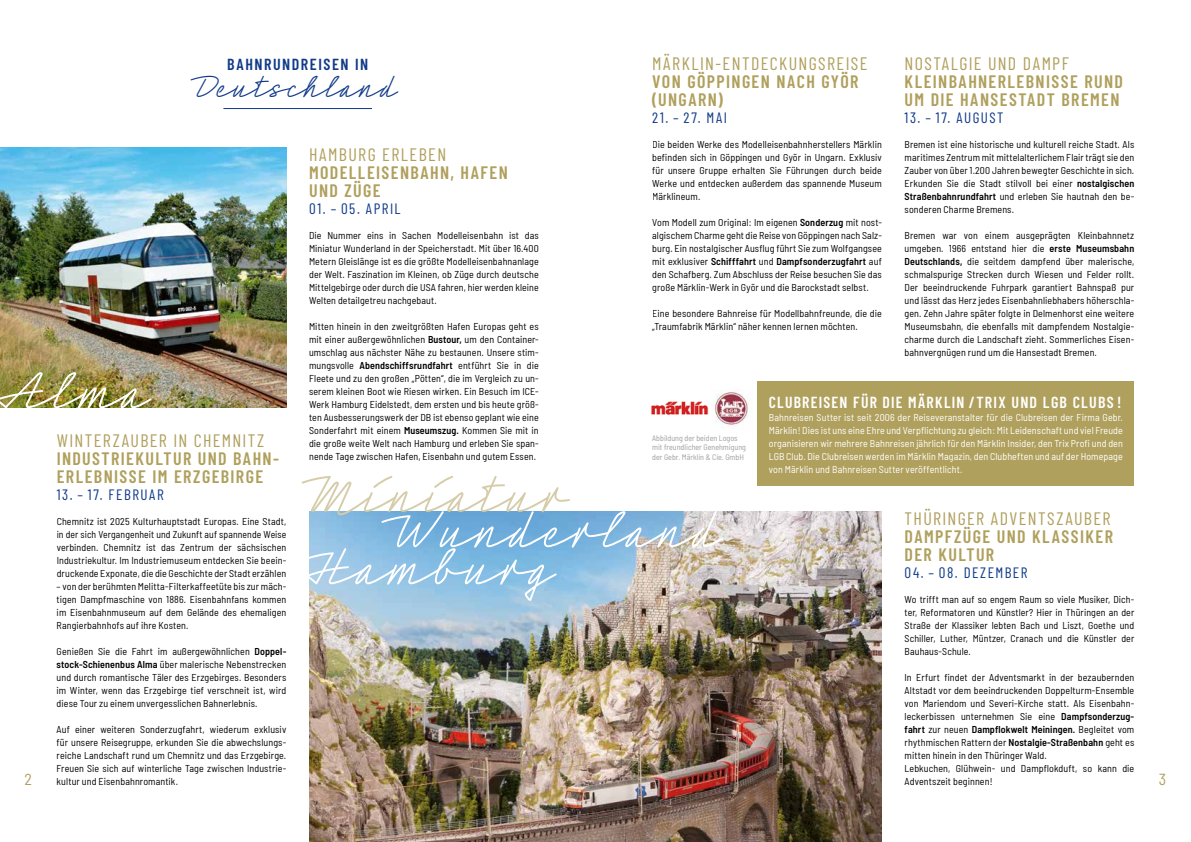
<style>
.page{position:relative;width:1191px;height:842px;background:#fff}
.page>*{position:absolute;margin:0;border:0;box-sizing:border-box;transform-origin:0 0}
.t1{font:56px "Neonoir Slim";letter-spacing:.095em;color:#fff}
.t2{font:56px "Neonoir Slim";letter-spacing:.115em;color:#d5cca9}
.t3{font:33px "Neonoir Slim";letter-spacing:.105em;color:#103a89}
.t4{font:600 18px/18px "Barlow Condensed";letter-spacing:.075em;color:#b0a05d}
.t5{font:18px "Barlow Condensed";letter-spacing:.08em;color:#b0a05d}
.t6{font:600 16px "Barlow Condensed";letter-spacing:.08em;color:#fff}
.t7{font:600 16px "Barlow Condensed";letter-spacing:.1em;color:#103a89}
.t8{font:semi-condensed 16px "Barlow";color:#b0a05d}
.t9{font:15px "Barlow Condensed";letter-spacing:.1em;color:#103a89}
.t10{font:semi-condensed 10px/13px "Barlow";letter-spacing:.01em;color:#000;text-align:justify}
.t11{font:semi-condensed 10px/13px "Barlow";letter-spacing:.01em;color:#fff;text-align:justify}
.t12{font:semi-condensed 8px/9.6px "Barlow";color:#9d9e9e}
.s1{font-weight:600}
</style>
<div class="page">
<img style="left:309px;top:512px;width:573px;height:330px">
<div style="left:757px;top:382px;width:377px;height:104px;background:#b0a05d"></div>
<hr style="left:223px;top:108px;width:149px;height:1px;background:#103a89">
<img style="left:0;top:148px;width:286px;height:260px">
<img style="left:714px;top:389px;width:35px;height:39px">
<img style="left:652px;top:401px;width:57px;height:14px">
<img style="left:595px;top:405px;width:57px;height:437px">
<h3 class="t5" style="left:652px;top:50px;width:217px">MÄRKLIN-ENTDECKUNGSREISE</h3>
<h3 class="t4" style="left:652px;top:71px;width:208px">VON GÖPPINGEN NACH GYÖR (UNGARN)</h3>
<h3 class="t9" style="left:652px;top:107px;width:76px">21. – 27. MAI</h3>
<p class="t10" style="left:652px;top:137px;width:231px">Die beiden Werke des Modelleisenbahnherstellers Märklin befinden sich in Göppingen und Györ in Ungarn. Exklusiv für unsere Gruppe erhalten Sie Führungen durch beide Werke und entdecken außerdem das spannende Museum Märklineum.</p>
<p class="t10" style="left:652px;top:215px;width:231px">Vom Modell zum Original : Im eigenen <span class="s1">Sonderzug</span> mit nost&shy;algischem Charme geht die Reise von Göppingen nach Salz&shy;burg. Ein nostalgischer Ausflug führt Sie zum Wolfgangsee mit exklusiver <span class="s1">Schifffahrt</span> und <span class="s1">Dampfsonderzugfahrt</span> auf den Schafberg. Zum Abschluss der Reise besuchen Sie das große Märklin-Werk in Györ und die Barockstadt selbst.</p>
<p class="t10" style="left:652px;top:306px;width:231px">Eine besondere Bahnreise für Modellbahnfreunde, die die „Traumfabrik Märklin“ näher kennen lernen möchten.</p>
<h3 class="t5" style="left:904px;top:50px;width:166px">NOSTALGIE UND DAMPF</h3>
<h3 class="t4" style="left:904px;top:71px;width:220px">KLEINBAHNERLEBNISSE RUND<br>UM DIE HANSESTADT BREMEN</h3>
<h3 class="t9" style="left:904px;top:107px;width:100px">13. – 17. AUGUST</h3>
<p class="t10" style="left:904px;top:137px;width:231px">Bremen ist eine historische und kulturell reiche Stadt. Als maritimes Zentrum mit mittelalterlichem Flairträgt sie den Zauber von über 1.200 Jahren bewegter Geschichte in sich.<br>Erkunden Sie die Stadt stilvoll bei einer <span class="s1">nostalgischen Straßenbahnrundfahrt</span> und erleben Sie hautnah den be&shy;sonderen Charme Bremens.</p>
<p class="t10" style="left:904px;top:228px;width:231px">Bremen war von einem ausgeprägten Kleinbahnnetz umgeben. 1966 entstand hier die <span class="s1">erste Museumsbahn Deutschlands,</span> die seitdem dampfend über malerische, schmalspurige Strecken durch Wiesen und Felder rollt.<br>Der beeindruckende Fuhrpark garantiert Bahnspaß pur und lässt das Herz jedes Eisenbahnliebhabers höherschla&shy;gen. Zehn Jahre später folgte in Delmenhorst eine weitere Museumsbahn, die ebenfalls mit dampfendem Nostalgie&shy;charme durch die Landschaft zieht. Sommerliches Eisen&shy;bahnvergnügen rund um die Hansestadt Bremen.</p>
<h3 class="t7" style="left:227px;top:53px;width:143px">BAHNRUNDREISEN IN</h3>
<h2 class="t3" style="left:195px;top:66px;width:207px">Deutschland</h2>
<h3 class="t5" style="left:309px;top:141px;width:139px">HAMBURG ERLEBEN</h3>
<h3 class="t4" style="left:309px;top:162px;width:200px">MODELLEISENBAHN, HAFEN<br>UND ZÜGE</h3>
<h3 class="t9" style="left:309px;top:198px;width:93px">01. – 05. APRIL</h3>
<p class="t10" style="left:309px;top:228px;width:231px">Die Nummer eins in Sachen Modelleisenbahn ist das Miniatur Wunderland in der Speicherstadt. Mit über 16.400<br>Metern Gleislänge ist es die größte Modelleisenbahnanlage der Welt. Faszination im Kleinen, ob Züge durch deutsche Mittelgebirge oder durch die USA fahren, hier werden kleine Welten detailgetreu nachgebaut.</p>
<p class="t10" style="left:309px;top:319px;width:231px">Mitten hinein in den zweitgrößten Hafen Europas geht es mit einer außergewöhnlichen <span class="s1">Bustour,</span> um den Container&shy;umschlag aus nächster Nähe zu bestaunen. Unsere stim&shy;mungsvolle <span class="s1">Abendschiffsrundfahrt</span> entführt Sie in die Fleete und zu den großen „Pötten“, die im Vergleich zu un&shy;serem kleinen Boot wie Riesen wirken. Ein Besuch im ICE-Werk Hamburg Eidelstedt, dem ersten und bis heute größ&shy;ten Ausbesserungswerk der DB ist ebenso geplant wie eine Sonderfahrt mit einem <span class="s1">Museumszug.</span> Kommen Sie mit in die große weite Welt nach Hamburg und erleben Sie span&shy;nende Tage zwischen Hafen, Eisenbahn und gutem Essen.</p>
<h1 class="t1" style="left:4px;top:356px;width:152px">Alma</h1>
<h3 class="t6" style="left:769px;top:391px;width:354px">CLUBREISEN FÜR DIE MÄRKLIN /TRIX UND LGB CLUBS !</h3>
<p class="t11" style="left:769px;top:410px;width:355px">Bahnreisen Sutter ist seit 2006 der Reiseveranstalter für die Clubreisen der Firma Gebr.<br>Märklin ! Dies ist uns eine Ehre und Verpflichtung zu gleich : Mit Leidenschaft und viel Freude organisieren wir mehrere Bahnreisen jährlich für den Märklin Insider, den Trix Profi und den LGB Club. Die Clubreisen werden im Märklin Magazin, den Clubheften und auf der Homepage von Märklin und Bahnreisen Sutter veröffentlicht.</p>
<h3 class="t5" style="left:57px;top:427px;width:209px">WINTERZAUBER IN CHEMNITZ</h3>
<h3 class="t4" style="left:57px;top:448px;width:224px">INDUSTRIEKULTUR UND BAHN-<br>ERLEBNISSE IM ERZGEBIRGE</h3>
<h3 class="t9" style="left:57px;top:484px;width:109px">13. – 17. FEBRUAR</h3>
<p class="t10" style="left:57px;top:514px;width:231px">Chemnitz ist 2025 Kulturhauptstadt Europas. Eine Stadt, in der sich Vergangenheit und Zukunft auf spannende Weise verbinden. Chemnitz ist das Zentrum der sächsischen Industriekultur. Im Industriemuseum entdecken Sie beein&shy;druckende Exponate, die die Geschichte der Stadt erzählen</p>
<p class="t10" style="left:57px;top:579px;width:231px">– von der berühmten Melitta-Filterkaffeetüte bis zur mäch&shy;tigen Dampfmaschine von 1886. Eisenbahnfans kommen im Eisenbahnmuseum auf dem Gelände des ehemaligen Rangierbahnhofs auf ihre Kosten.</p>
<p class="t10" style="left:57px;top:644px;width:231px">Genießen Sie die Fahrt im außergewöhnlichen <span class="s1">Doppel&shy;stock-Schienenbus Alma</span> über malerische Nebenstrecken und durch romantische Täler des Erzgebirges. Besonders im Winter, wenn das Erzgebirge tief verschneit ist, wird diese Tour zu einem unvergesslichen Bahnerlebnis.</p>
<p class="t10" style="left:57px;top:722px;width:231px">Auf einer weiteren Sonderzugfahrt, wiederum exklusiv für unsere Reisegruppe, erkunden Sie die abwechslungs&shy;reiche Landschaft rund um Chemnitz und das Erzgebirge.<br>Freuen Sie sich auf winterliche Tage zwischen Industrie&shy;kultur und Eisenbahnromantik.</p>
<p class="t12" style="left:652px;top:433px;width:95px">Abbildung der beiden Logos mit freundlicher Genehmigung der Gebr. Märklin &amp; Cie. GmbH</p>
<h1 class="t2" style="left:309px;top:460px;width:265px">Miniatur</h1>
<h3 class="t5" style="left:904px;top:505px;width:207px">THÜRINGER ADVENTSZAUBER</h3>
<h3 class="t4" style="left:904px;top:526px;width:210px">DAMPFZÜGE UND KLASSIKER<br>DER KULTUR</h3>
<h3 class="t9" style="left:904px;top:562px;width:124px">04. – 08. DEZEMBER</h3>
<p class="t10" style="left:904px;top:592px;width:231px">Wo trifft man auf so engem Raum so viele Musiker, Dich&shy;ter, Reformatoren und Künstler ? Hier in Thüringen an der Straße der Klassiker lebten Bach und Liszt, Goethe und Schiller, Luther, Müntzer, Cranach und die Künstler der Bauhaus-Schule.</p>
<p class="t10" style="left:904px;top:670px;width:231px;text-align:left">In Erfurt findet der Adventsmarkt in der bezaubernden Altstadt vor dem beeindruckenden Doppelturm-Ensemble von Mariendom und Severi-Kirche statt. Als Eisenbahn&shy;leckerbissen unternehmen Sie eine <span class="s1">Dampfsonderzug&shy;fahrt</span> zur neuen <span class="s1">Dampflokwelt Meiningen.</span> Begleitet vom rhythmischen Rattern der <span class="s1">Nostalgie-Straßenbahn</span> geht es mitten hinein in den Thüringer Wald.<br>Lebkuchen, Glühwein- und Dampflokduft, so kann die</p>
<h1 class="t1" style="left:390px;top:495px;width:338px">Wunderland</h1>
<h1 class="t1" style="left:309px;top:532px;width:252px">Hamburg</h1>
<h3 class="t8" style="left:25px;top:767px;width:9px">2</h3>
<p class="t10" style="left:904px;top:774px;width:90px">Adventszeit beginnen !</p>
<h3 class="t8" style="left:1159px;top:767px;width:9px">3</h3>
</div>
